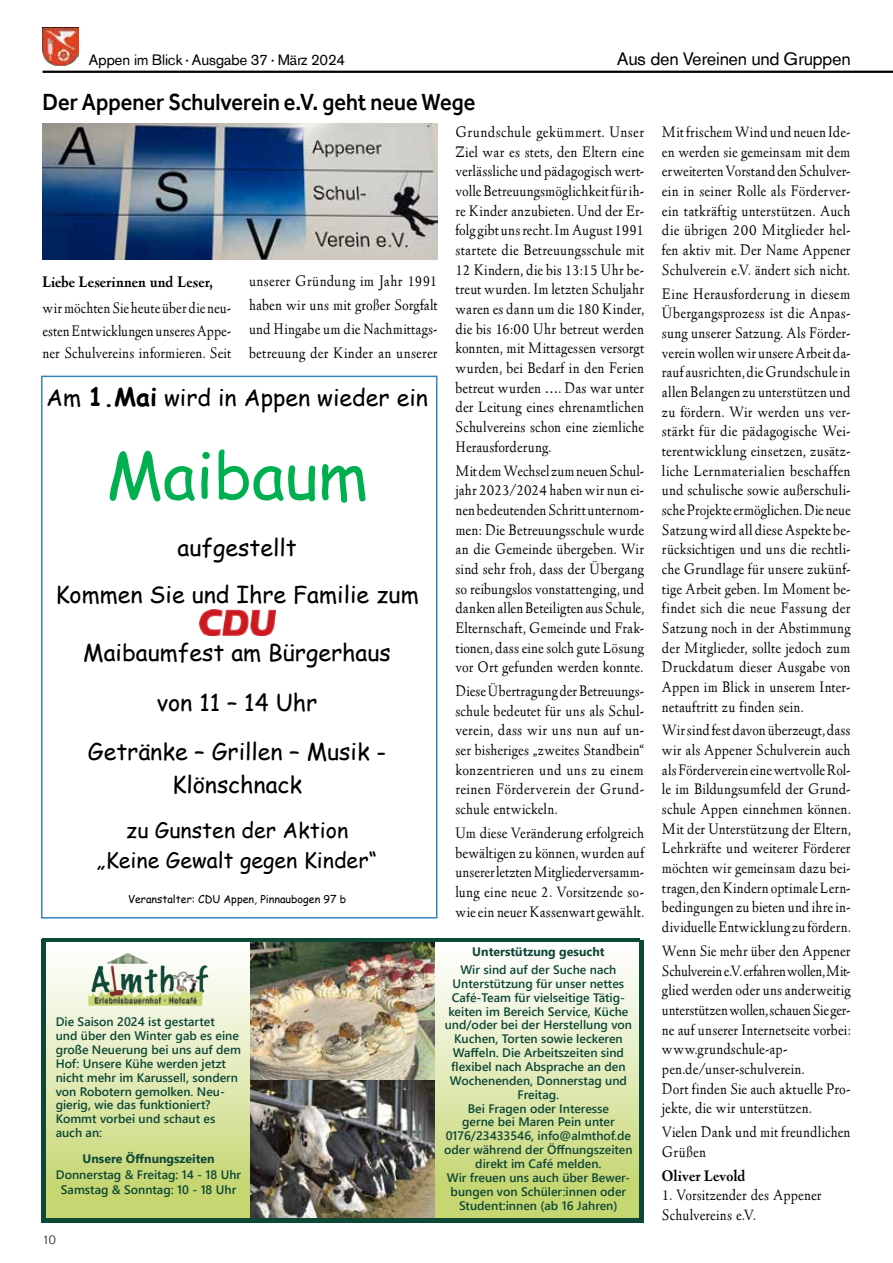
<style>
.page{position:relative;width:893px;height:1263px;background:#fff}
.page>*{position:absolute;margin:0;border:0;box-sizing:border-box;transform-origin:0 0}
.t1{font:64.2px "Comic Sans MS";color:#00b050}
.t2{font:500 24px "Effra";color:#000;scale:.9 1}
.t3{font:23.25px/49.8px "Comic Sans MS";color:#000;text-align:center}
.t4{font:21.45px/29.8px "Comic Sans MS";color:#000;text-align:center}
.t5{font:18px "A750 Sans";color:#000}
.t6{font:15px/19.6px "D690 Roman";letter-spacing:.02em;color:#000;text-align:justify;scale:.91 1}
.t7{font:15px/19.6px "D690 Roman";letter-spacing:.02em;color:#000;text-align:justify;scale:.9 1}
.t8{font:15px/19.6px "D690 Roman";letter-spacing:.02em;color:#000;text-align:justify;scale:.89 1}
.t9{font:15px "A750 Sans";color:#000}
.t10{font:700 15px "D690 Roman";letter-spacing:.02em;color:#000;scale:.9 1}
.t11{font:700 15px "D690 Roman";color:#000;scale:.9 1}
.t12{font:600 12.3px/13.8px "Segoe UI";color:#0d4736;text-align:center}
.t13{font:700 12.3px "Segoe UI";color:#0d4736}
.t14{font:300 12px "A750 Sans";color:#000}
.t15{font:10.65px "Comic Sans MS";color:#000}
.s1{font-weight:700;font-size:25.05px}
</style>
<div class="page">
<hr style="left:43px;top:71px;width:850px;height:2px;background:#000">
<img style="left:43px;top:27px;width:35px;height:39px">
<img style="left:42px;top:123px;width:395px;height:137px">
<img style="left:199px;top:610px;width:76px;height:25px">
<div style="left:41px;top:376px;width:396px;height:542px;border:2px solid #3485bb"></div>
<div style="left:42px;top:939px;width:602px;height:283px;background:linear-gradient(to bottom,#fff,#c0d163)"></div>
<hr style="left:42px;top:939px;width:4px;height:283px;background:#0d4736">
<img style="left:251px;top:942px;width:184px;height:276px">
<hr style="left:42px;top:939px;width:597px;height:3px;background:#0d4736">
<div style="left:639px;top:940px;width:5px;height:282px;background:#0d4736"></div>
<hr style="left:46px;top:1218px;width:598px;height:4px;background:#0d4736">
<img style="left:84px;top:949px;width:127px;height:58px">
<p class="t9" style="left:89px;top:51px;width:258px">Appen im Blick · Ausgabe 37 · März 2024</p>
<p class="t5" style="left:617px;top:49px;width:235px">Aus den Vereinen und Gruppen</p>
<h2 class="t2" style="left:43px;top:87px;width:483px">Der Appener Schulverein e.V. geht neue Wege</h2>
<p class="t10" style="left:43px;top:272px;width:190px">Liebe Leserinnen und Leser,</p>
<p class="t7" style="left:43px;top:297px;width:211px;line-height:22.5px">wir möchten Sie heute über die neu&shy;esten Entwicklungen unseres Appe&shy;ner Schulvereins informieren. Seit</p>
<p class="t6" style="left:249px;top:270px;width:209px;line-height:24px">unserer Gründung im Jahr 1991 haben wir uns mit großer Sorgfalt und Hingabe um die Nachmittags&shy;betreuung der Kinder an unserer</p>
<h3 class="t3" style="left:46px;top:375px;width:383px">Am <span class="s1">1.Mai</span> wird in Appen wieder ein</h3>
<h1 class="t1" style="left:106px;top:447px;width:263px">Maibaum</h1>
<h3 class="t3" style="left:55px;top:526px;width:365px;line-height:47.2px">aufgestellt<br>Kommen Sie und Ihre Familie zum</h3>
<h3 class="t3" style="left:83px;top:630px;width:309px">Maibaumfest am Bürgerhaus von 11 – 14 Uhr<br>Getränke – Grillen – Musik -</h3>
<h3 class="t3" style="left:172px;top:762px;width:131px">Klönschnack</h3>
<h3 class="t4" style="left:97px;top:818px;width:282px">zu Gunsten der Aktion „Keine Gewalt gegen Kinder“</h3>
<p class="t15" style="left:128px;top:895px;width:219px">Veranstalter: CDU Appen, Pinnaubogen 97 b</p>
<p class="t6" style="left:455px;top:123px;width:209px">Grundschule gekümmert. Unser Ziel war es stets, den Eltern eine verlässliche und pädagogisch wert&shy;volle Betreuungsmöglichkeit für ih&shy;re Kinder anzubieten. Und der Er&shy;folg gibt uns recht. Im August 1991 startete die Betreuungsschule mit 12 Kindern, die bis 13:15 Uhr be&shy;treut wurden. Im letzten Schuljahr waren es dann um die 180 Kinder, die bis 16:00 Uhr betreut werden konnten, mit Mittagessen versorgt wurden, bei Bedarf in den Ferien betreut wurden …. Das war unter der Leitung eines ehrenamtlichen Schulvereins schon eine ziemliche Herausforderung.</p>
<p class="t8" style="left:455px;top:461px;width:213px">Mit dem Wechsel zum neuen Schul&shy;jahr 2023/2024 haben wir nun ei&shy;nen bedeutenden Schritt unternom&shy;men: Die Betreuungsschule wurde an die Gemeinde übergeben. Wir sind sehr froh, dass der Übergang so reibungslos vonstattenging, und danken allen Beteiligten aus Schule, Elternschaft, Gemeinde und Frak&shy;tionen, dass eine solch gute Lösung vor Ort gefunden werden konnte.</p>
<p class="t8" style="left:455px;top:682px;width:213px">Diese Übertragung der Betreuungs&shy;schule bedeutet für uns als Schul&shy;verein, dass wir uns nun auf un&shy;ser bisheriges „zweites Standbein“ konzentrieren und uns zu einem reinen Förderverein der Grund&shy;schule entwickeln.</p>
<p class="t7" style="left:455px;top:823px;width:211px">Um diese Veränderung erfolgreich bewältigen zu können, wurden auf unserer letzten Mitgliederversamm&shy;lung eine neue 2. Vorsitzende so&shy;wie ein neuer Kassenwart gewählt.</p>
<p class="t12" style="left:56px;top:1014px;width:187px;text-align:left">Die Saison 2024 ist gestartet<br>und über den Winter gab es eine große Neuerung bei uns auf dem<br>Hof: Unsere Kühe werden jetzt nicht mehr im Karussell, sondern von Robotern gemolken. Neu&shy;gierig, wie das funktioniert?<br>Kommt vorbei und schaut es auch an:</p>
<p class="t13" style="left:83px;top:1147px;width:133px">Unsere Öffnungszeiten</p>
<p class="t12" style="left:56px;top:1165px;width:187px;line-height:15.5px">Donnerstag &amp; Freitag: 14 - 18 Uhr<br>Samstag &amp; Sonntag: 10 - 18 Uhr</p>
<p class="t14" style="left:43px;top:1233px;width:15px">10</p>
<p class="t13" style="left:472px;top:940px;width:134px">Unterstützung gesucht</p>
<p class="t12" style="left:444px;top:962px;width:190px">Wir sind auf der Suche nach<br>Unterstützung für unser nettes<br>Café-Team für vielseitige Tätig&shy;keiten im Bereich Service, Küche und/oder bei der Herstellung von<br>Kuchen, Torten sowie leckeren<br>Waffeln. Die Arbeitszeiten sind flexibel nach Absprache an den<br>Wochenenden, Donnerstag und<br>Freitag.<br>Bei Fragen oder Interesse<br>gerne bei Maren Pein unter<br>0176/23433546, info@almthof.de oder während der Öffnungszeiten direkt im Café melden.<br>Wir freuen uns auch über Bewer&shy;bungen von Schüler:innen oder<br>Student:innen (ab 16 Jahren)</p>
<p class="t7" style="left:662px;top:123px;width:211px">Mit frischem Wind und neuen Ide&shy;en werden sie gemeinsam mit dem erweiterten Vorstand den Schulver&shy;ein in seiner Rolle als Förderver&shy;ein tatkräftig unterstützen. Auch die übrigen 200 Mitglieder hel&shy;fen aktiv mit. Der Name Appener Schulverein e.V. ändert sich nicht.</p>
<p class="t6" style="left:662px;top:284px;width:209px">Eine Herausforderung in diesem Übergangsprozess ist die Anpas&shy;sung unserer Satzung. Als Förder&shy;verein wollen wir unsere Arbeit da&shy;rauf ausrichten, die Grundschule in allen Belangen zu unterstützen und zu fördern. Wir werden uns ver&shy;stärkt für die pädagogische Wei&shy;terentwicklung einsetzen, zusätz&shy;liche Lernmaterialien beschaffen und schulische sowie außerschuli&shy;sche Projekte ermöglichen. Die neue Satzung wird all diese Aspekte be&shy;rücksichtigen und uns die rechtli&shy;che Grundlage für unsere zukünf&shy;tige Arbeit geben. Im Moment be&shy;findet sich die neue Fassung der Satzung noch in der Abstimmung der Mitglieder, sollte jedoch zum Druckdatum dieser Ausgabe von Appen im Blick in unserem Inter&shy;netauftritt zu finden sein.</p>
<p class="t7" style="left:662px;top:721px;width:211px">Wir sind fest davon überzeugt, dass wir als Appener Schulverein auch als Förderverein eine wertvolle Rol&shy;le im Bildungsumfeld der Grund&shy;schule Appen einnehmen können.<br>Mit der Unterstützung der Eltern, Lehrkräfte und weiterer Förderer möchten wir gemeinsam dazu bei&shy;tragen, den Kindern optimale Lern&shy;bedingungen zu bieten und ihre in&shy;dividuelle Entwicklung zu fördern.</p>
<p class="t7" style="left:662px;top:941px;width:211px;text-align:left">Wenn Sie mehr über den Appener<br>Schulverein e.V. erfahren wollen, Mit&shy;glied werden oder uns anderweitig unterstützen wollen, schauen Sie ger&shy;ne auf unserer Internetseite vorbei: www.grundschule-ap&shy;pen.de/unser-schulverein.<br>Dort finden Sie auch aktuelle Pro&shy;jekte, die wir unterstützen.</p>
<p class="t7" style="left:662px;top:1123px;width:211px">Vielen Dank und mit freundlichen<br>Grüßen</p>
<p class="t11" style="left:662px;top:1166px;width:94px">Oliver Levold</p>
<p class="t7" style="left:662px;top:1186px;width:179px">1. Vorsitzender des Appener<br>Schulvereins e.V.</p>
</div>
